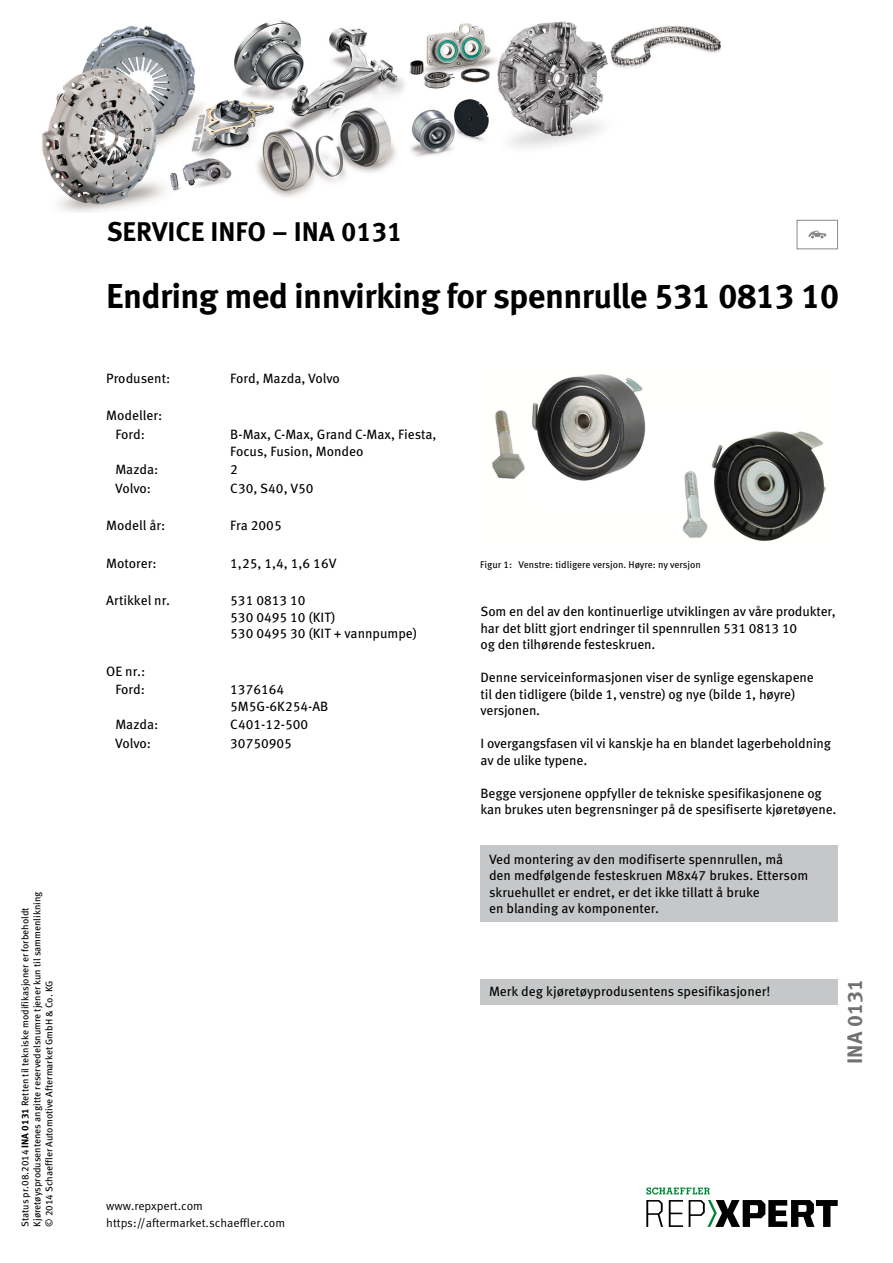
<style>
.page{position:relative;width:893px;height:1263px;background:#fff}
.page>*{position:absolute;margin:0;border:0;box-sizing:border-box;transform-origin:0 0}
.t1{font:700 34.5px "Meta Pro";letter-spacing:-.02em;color:#000}
.t2{font:700 27px "Meta Pro";color:#000}
.t3{font:700 21px "Meta Pro";color:#707172}
.t4{font:13.5px/16.5px "Meta Pro";letter-spacing:-.01em;color:#000}
.t5{font:12px/16.5px "Meta Pro Norm";color:#000}
.t6{font:9.75px/12px "Meta Pro";color:#000}
.s1{font-weight:700}
</style>
<div class="page">
<div style="left:480px;top:845px;width:358px;height:77px;background:#c6c7c8"></div>
<img style="left:492px;top:374px;width:334px;height:167px">
<div style="left:480px;top:980px;width:358px;height:25px;background:#c6c7c8"></div>
<div style="left:797px;top:220px;width:41px;height:29px;border:1px solid #87888a"></div>
<svg style="left:808px;top:231px;width:18px;height:7px"></svg>
<img style="left:42px;top:20px;width:679px;height:192px">
<svg style="left:646px;top:1200px;width:17px;height:27px"></svg>
<svg style="left:669px;top:1200px;width:14px;height:27px"></svg>
<svg style="left:689px;top:1200px;width:149px;height:27px"></svg>
<svg style="left:646px;top:1187px;width:64px;height:7px"></svg>
<p class="t6" style="left:19px;top:1227px;width:337px;rotate:-90deg">Status pr.08.2014 <span class="s1">INA 0131</span> Retten til tekniske modifikasjoner er forbeholdt<br>Kjøretøysprodusentenes angitte reservedelsnumre tjener kun til sammenlikning © 2014 Schaeffler Automotive Aftermarket GmbH &amp; Co. KG</p>
<h2 class="t2" style="left:107px;top:210px;width:297px">SERVICE INFO – INA 0131</h2>
<h1 class="t1" style="left:106px;top:269px;width:735px">Endring med innvirking for spennrulle 531 0813 10</h1>
<p class="t4" style="left:106px;top:369px;width:66px">Produsent:</p>
<p class="t4" style="left:230px;top:369px;width:111px">Ford, Mazda, Volvo</p>
<p class="t4" style="left:115px;top:405px;width:48px;line-height:18.8px;text-indent:-9px">Modeller:<br>Ford:</p>
<p class="t4" style="left:230px;top:425px;width:208px">B-Max, C-Max, Grand C-Max, Fiesta,<br>Focus, Fusion, Mondeo</p>
<p class="t4" style="left:115px;top:460px;width:44px">Mazda:</p>
<p class="t4" style="left:230px;top:460px;width:9px">2</p>
<p class="t4" style="left:115px;top:479px;width:37px">Volvo:</p>
<p class="t4" style="left:230px;top:479px;width:85px">C30, S40, V50</p>
<p class="t4" style="left:106px;top:517px;width:61px">Modell år:</p>
<p class="t4" style="left:230px;top:517px;width:53px">Fra 2005</p>
<p class="t4" style="left:106px;top:554px;width:52px">Motorer:</p>
<p class="t4" style="left:230px;top:554px;width:108px">1,25, 1,4, 1,6 16V</p>
<p class="t4" style="left:106px;top:591px;width:65px">Artikkel nr.</p>
<p class="t4" style="left:230px;top:591px;width:188px">531 0813 10<br>530 0495 10 (KIT)<br>530 0495 30 (KIT + vannpumpe)</p>
<p class="t4" style="left:106px;top:660px;width:41px;line-height:18.8px;text-align:right">OE nr.:<br>Ford:</p>
<p class="t4" style="left:230px;top:680px;width:100px">1376164<br>5M5G-6K254-AB</p>
<p class="t4" style="left:115px;top:715px;width:44px">Mazda:</p>
<p class="t4" style="left:230px;top:715px;width:79px">C401-12-500</p>
<p class="t4" style="left:115px;top:734px;width:37px">Volvo:</p>
<p class="t4" style="left:230px;top:734px;width:63px">30750905</p>
<p class="t6" style="left:480px;top:558px;width:222px">Figur 1: Venstre: tidligere versjon. Høyre: ny versjon</p>
<p class="t4" style="left:480px;top:602px;width:357px">Som en del av den kontinuerlige utviklingen av våre produkter, har det blitt gjort endringer til spennrullen 531 0813 10<br>og den tilhørende festeskruen.</p>
<p class="t4" style="left:480px;top:668px;width:335px">Denne serviceinformasjonen viser de synlige egenskapene til den tidligere (bilde 1, venstre) og nye (bilde 1, høyre) versjonen.</p>
<p class="t4" style="left:480px;top:734px;width:352px">I overgangsfasen vil vi kanskje ha en blandet lagerbeholdning av de ulike typene.</p>
<p class="t4" style="left:480px;top:784px;width:357px">Begge versjonene oppfyller de tekniske spesifikasjonene og kan brukes uten begrensninger på de spesifiserte kjøretøyene.</p>
<p class="t4" style="left:489px;top:850px;width:321px">Ved montering av den modifiserte spennrullen, må den medfølgende festeskruen M8x47 brukes. Ettersom skruehullet er endret, er det ikke tillatt å bruke<br>en blanding av komponenter.</p>
<p class="t4" style="left:489px;top:982px;width:283px">Merk deg kjøretøyprodusentens spesifikasjoner!</p>
<h3 class="t3" style="left:838px;top:1064px;width:86px;rotate:-90deg">INA 0131</h3>
<p class="t5" style="left:106px;top:1197px;width:180px">www.repxpert.com https://aftermarket.schaeffler.com</p>
</div>
